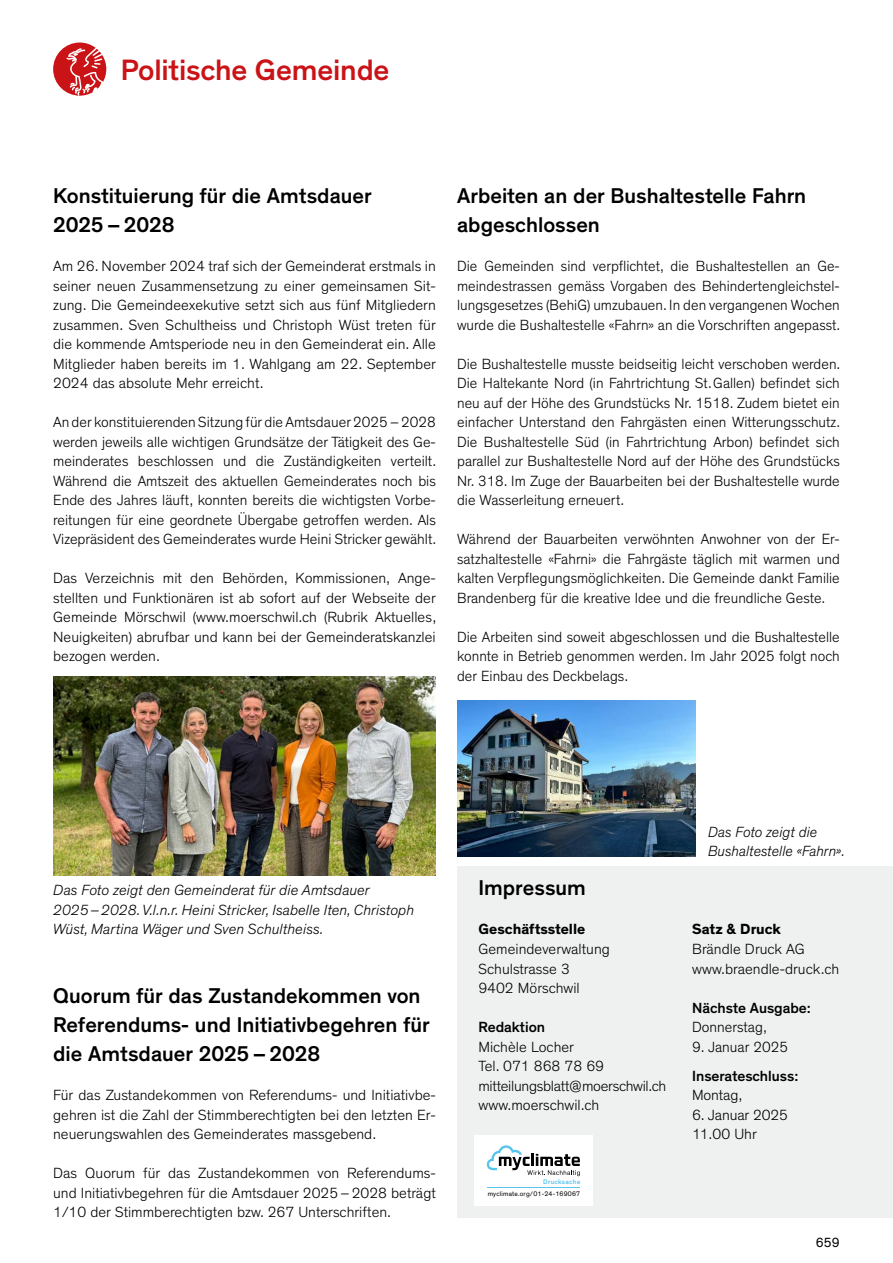
<style>
.page{position:relative;width:893px;height:1263px;background:#fff}
.page>*{position:absolute;margin:0;border:0;box-sizing:border-box;transform-origin:0 0}
.t1{font:500 30px "Theinhardt";letter-spacing:-.005em;color:#ca1317}
.t2{font:500 21.75px/29.2px "Theinhardt";color:#000}
.t3{font:300 15px/19.5px "Theinhardt";color:#000;text-align:justify}
.t4{font:italic 300 15px/19.5px "Theinhardt";color:#000}
.t5{font:500 15px "Theinhardt";color:#000}
.t6{font:700 15px "Theinhardt";color:#000}
.t7{font:13.5px "Theinhardt";color:#000}
.t8{font:6.75px "a 994 f 1+Theinhardt";letter-spacing:.025em;color:#000}
.t9{font:500 6.75px "f 265 c 4+Theinhardt";letter-spacing:.03em;color:#56c4ef}
</style>
<div class="page">
<div style="left:457px;top:866px;width:436px;height:351px;background:#eff0f0"></div>
<div style="left:474px;top:1134px;width:119px;height:71px;background:#fff"></div>
<hr style="left:488px;top:1187px;width:92px;height:1px;background:#56c4ef">
<svg style="left:487px;top:1145px;width:93px;height:31px"></svg>
<img style="left:53px;top:676px;width:383px;height:200px">
<img style="left:457px;top:700px;width:238px;height:156px">
<svg style="left:53px;top:43px;width:53px;height:53px"></svg>
<h1 class="t1" style="left:121px;top:52px;width:270px">Politische Gemeinde</h1>
<h2 class="t2" style="left:53px;top:182px;width:320px">Konstituierung für die Amtsdauer<br>2025–2028</h2>
<p class="t3" style="left:53px;top:257px;width:384px">Am 26. November 2024 traf sich der Gemeinderat erstmals in seiner neuen Zusammensetzung zu einer gemeinsamen Sit&shy;zung. Die Gemeindeexekutive setzt sich aus fünf Mitgliedern zusammen. Sven Schultheiss und Christoph Wüst treten für die kommende Amtsperiode neu in den Gemeinderat ein. Alle Mitglieder haben bereits im 1. Wahlgang am 22. September 2024 das absolute Mehr erreicht.</p>
<p class="t3" style="left:53px;top:413px;width:385px">An der konstituierenden Sitzung für die Amtsdauer 2025–2028 werden jeweils alle wichtigen Grundsätze der Tätigkeit des Ge&shy;meinderates beschlossen und die Zuständigkeiten verteilt.<br>Während die Amtszeit des aktuellen Gemeinderates noch bis Ende des Jahres läuft, konnten bereits die wichtigsten Vorbe&shy;reitungen für eine geordnete Übergabe getroffen werden. Als Vizepräsident des Gemeinderates wurde Heini Stricker gewählt.</p>
<p class="t3" style="left:53px;top:569px;width:385px">Das Verzeichnis mit den Behörden, Kommissionen, Ange&shy;stellten und Funktionären ist ab sofort auf der Webseite der Gemeinde Mörschwil (www.moerschwil.ch (Rubrik Aktuelles, Neuigkeiten) abrufbar und kann bei der Gemeinderatskanzlei bezogen werden.</p>
<h2 class="t2" style="left:457px;top:182px;width:351px">Arbeiten an der Bushaltestelle Fahrn abgeschlossen</h2>
<p class="t3" style="left:457px;top:257px;width:385px">Die Gemeinden sind verpflichtet, die Bushaltestellen an Ge&shy;meindestrassen gemäss Vorgaben des Behindertengleichstel&shy;lungsgesetzes (BehiG) umzubauen. In den vergangenen Wochen wurde die Bushaltestelle «Fahrn» an die Vorschriften angepasst.</p>
<p class="t3" style="left:457px;top:354px;width:385px">Die Bushaltestelle musste beidseitig leicht verschoben werden.<br>Die Haltekante Nord (in Fahrtrichtung St.Gallen) befindet sich neu auf der Höhe des Grundstücks Nr. 1518. Zudem bietet ein einfacher Unterstand den Fahrgästen einen Witterungsschutz.<br>Die Bushaltestelle Süd (in Fahrtrichtung Arbon) befindet sich parallel zur Bushaltestelle Nord auf der Höhe des Grundstücks Nr. 318. Im Zuge der Bauarbeiten bei der Bushaltestelle wurde die Wasserleitung erneuert.</p>
<p class="t3" style="left:457px;top:530px;width:384px">Während der Bauarbeiten verwöhnten Anwohner von der Er&shy;satzhaltestelle «Fahrni» die Fahrgäste täglich mit warmen und kalten Verpflegungsmöglichkeiten. Die Gemeinde dankt Familie Brandenberg für die kreative Idee und die freundliche Geste.</p>
<p class="t3" style="left:457px;top:627px;width:384px">Die Arbeiten sind soweit abgeschlossen und die Bushaltestelle konnte in Betrieb genommen werden. Im Jahr 2025 folgt noch der Einbau des Deckbelags.</p>
<p class="t4" style="left:53px;top:881px;width:362px">Das Foto zeigt den Gemeinderat für die Amtsdauer<br>2025–2028. V.l.n.r. Heini Stricker, Isabelle Iten, Christoph<br>Wüst, Martina Wäger und Sven Schultheiss.</p>
<h2 class="t2" style="left:53px;top:981px;width:378px">Quorum für das Zustandekommen von<br>Referendums- und Initiativbegehren für die Amtsdauer 2025–2028</h2>
<p class="t3" style="left:53px;top:1086px;width:384px">Für das Zustandekommen von Referendums- und Initiativbe&shy;gehren ist die Zahl der Stimmberechtigten bei den letzten Er&shy;neuerungswahlen des Gemeinderates massgebend.</p>
<p class="t3" style="left:53px;top:1164px;width:384px">Das Quorum für das Zustandekommen von Referendums&shy;und Initiativbegehren für die Amtsdauer 2025–2028 beträgt 1/10 der Stimmberechtigten bzw. 267 Unterschriften.</p>
<h2 class="t2" style="left:478px;top:874px;width:109px">Impressum</h2>
<p class="t6" style="left:478px;top:920px;width:108px">Geschäftsstelle</p>
<p class="t3" style="left:478px;top:939px;width:133px;text-align:left">Gemeindeverwaltung<br>Schulstrasse 3<br>9402 Mörschwil</p>
<p class="t5" style="left:478px;top:1018px;width:68px">Redaktion</p>
<p class="t3" style="left:478px;top:1037px;width:190px;text-align:left">Michèle Locher<br>Tel. 071 868 78 69 mitteilungsblatt@moerschwil.ch www.moerschwil.ch</p>
<p class="t9" style="left:543px;top:1177px;width:39px">Drucksache</p>
<p class="t8" style="left:488px;top:1191px;width:94px">myclimate.org/01-24-169067</p>
<p class="t4" style="left:708px;top:822px;width:138px">Das Foto zeigt die<br>Bushaltestelle «Fahrn».</p>
<p class="t6" style="left:692px;top:920px;width:91px">Satz &amp; Druck</p>
<p class="t3" style="left:692px;top:939px;width:149px">Brändle Druck AG www.braendle-druck.ch</p>
<p class="t5" style="left:692px;top:998px;width:120px">Nächste Ausgabe:</p>
<p class="t3" style="left:692px;top:1017px;width:76px">Donnerstag,</p>
<p class="t3" style="left:692px;top:1037px;width:98px">9. Januar 2025</p>
<p class="t5" style="left:692px;top:1067px;width:108px">Inserateschluss:</p>
<p class="t3" style="left:692px;top:1086px;width:52px">Montag,</p>
<p class="t3" style="left:692px;top:1105px;width:98px">6. Januar 2025<br>11.00 Uhr</p>
<p class="t7" style="left:816px;top:1234px;width:25px">659</p>
</div>
